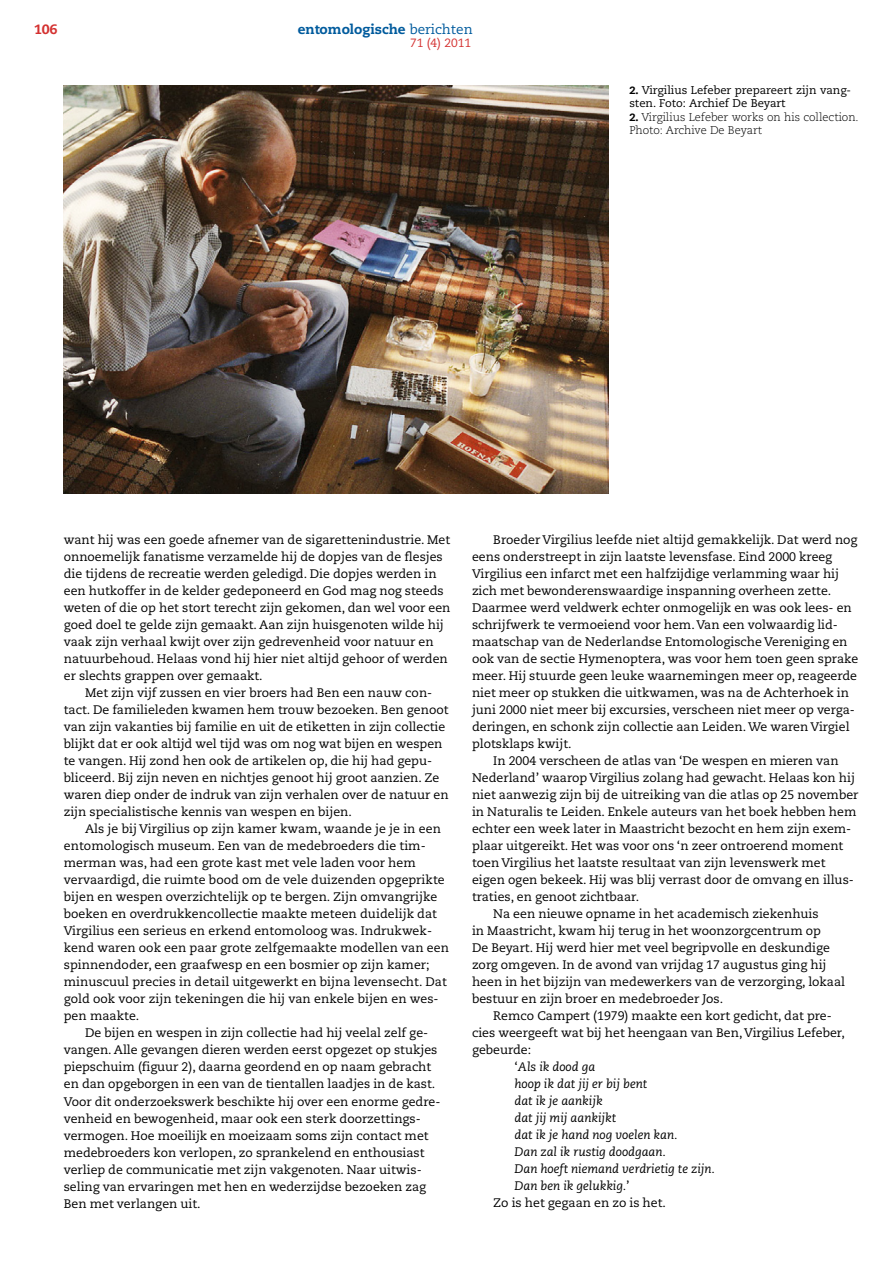
<style>
.page{position:relative;width:893px;height:1263px;background:#fff}
.page>*{position:absolute;margin:0;border:0;box-sizing:border-box;transform-origin:0 0}
.t1{font:800 13.5px "Caecilia LT Std";color:#005b9d}
.t2{font:800 13.5px "Caecilia LT Std";color:#d43130}
.t3{font:12.3px/17px "Caecilia LT Std";color:#000}
.t4{font:italic 12.3px "Caecilia LT Std";color:#000}
.t5{font:12px "Caecilia LT Std";color:#d43130}
.t6{font:11.25px/13.5px "Caecilia LT Std";color:#000}
.t7{font:300 11.25px/13.5px "Caecilia LT Std";letter-spacing:-.005em;color:#000}
.s1{font-weight:400}
.s2{font-weight:800;font-size:10.5px}
.s3{font-style:normal}
</style>
<div class="page">
<img style="left:64px;top:85px;width:544px;height:408px">
<p class="t2" style="left:34px;top:21px;width:25px">106</p>
<p class="t1" style="left:298px;top:21px;width:177px">entomologische <span class="s1">berichten</span></p>
<p class="t5" style="left:410px;top:36px;width:62px">71 (4) 2011</p>
<p class="t6" style="left:629px;top:83px;width:223px"><span class="s2">2.</span> Virgilius Lefeber prepareert zijn vang&shy;sten. Foto: Archief De Beyart</p>
<p class="t7" style="left:629px;top:110px;width:231px"><span class="s2">2.</span> Virgilius Lefeber works on his collection.<br>Photo: Archive De Beyart</p>
<p class="t3" style="left:64px;top:532px;width:388px">want hij was een goede afnemer van de sigarettenindustrie. Met onnoemelijk fanatisme verzamelde hij de dopjes van de flesjes die tijdens de recreatie werden geledigd. Die dopjes werden in een hutkoffer in de kelder gedeponeerd en God mag nog steeds weten of die op het stort terecht zijn gekomen, dan wel voor een goed doel te gelde zijn gemaakt. Aan zijn huisgenoten wilde hij vaak zijn verhaal kwijt over zijn gedrevenheid voor natuur en natuurbehoud. Helaas vond hij hier niet altijd gehoor of werden er slechts grappen over gemaakt.</p>
<p class="t3" style="left:64px;top:685px;width:386px;text-indent:21px">Met zijn vijf zussen en vier broers had Ben een nauw con&shy;tact. De familieleden kwamen hem trouw bezoeken. Ben genoot van zijn vakanties bij familie en uit de etiketten in zijn collectie blijkt dat er ook altijd wel tijd was om nog wat bijen en wespen te vangen. Hij zond hen ook de artikelen op, die hij had gepu&shy;bliceerd. Bij zijn neven en nichtjes genoot hij groot aanzien. Ze waren diep onder de indruk van zijn verhalen over de natuur en zijn specialistische kennis van wespen en bijen.</p>
<p class="t3" style="left:85px;top:821px;width:357px">Als je bij Virgilius op zijn kamer kwam, waande je je in een</p>
<p class="t3" style="left:64px;top:838px;width:363px">entomologisch museum. Een van de medebroeders die tim-</p>
<p class="t3" style="left:64px;top:855px;width:354px">merman was, had een grote kast met vele laden voor hem</p>
<p class="t3" style="left:64px;top:872px;width:382px">vervaardigd, die ruimte bood om de vele duizenden opgeprikte</p>
<p class="t3" style="left:64px;top:889px;width:375px">bijen en wespen overzichtelijk op te bergen. Zijn omvangrijke</p>
<p class="t3" style="left:64px;top:906px;width:375px">boeken en overdrukkencollectie maakte meteen duidelijk dat</p>
<p class="t3" style="left:64px;top:923px;width:370px">Virgilius een serieus en erkend entomoloog was. Indrukwek-</p>
<p class="t3" style="left:64px;top:940px;width:387px">kend waren ook een paar grote zelfgemaakte modellen van een</p>
<p class="t3" style="left:64px;top:957px;width:367px">spinnendoder, een graafwesp en een bosmier op zijn kamer;</p>
<p class="t3" style="left:64px;top:974px;width:385px">minuscuul precies in detail uitgewerkt en bijna levensecht. Dat</p>
<p class="t3" style="left:64px;top:991px;width:376px">gold ook voor zijn tekeningen die hij van enkele bijen en wes-</p>
<p class="t3" style="left:64px;top:1008px;width:77px">pen maakte.</p>
<p class="t3" style="left:85px;top:1025px;width:345px">De bijen en wespen in zijn collectie had hij veelal zelf ge-</p>
<p class="t3" style="left:64px;top:1042px;width:375px">vangen. Alle gevangen dieren werden eerst opgezet op stukjes</p>
<p class="t3" style="left:64px;top:1059px;width:369px">piepschuim (figuur 2), daarna geordend en op naam gebracht</p>
<p class="t3" style="left:64px;top:1076px;width:373px">en dan opgeborgen in een van de tientallen laadjes in de kast.</p>
<p class="t3" style="left:64px;top:1093px;width:378px">Voor dit onderzoekswerk beschikte hij over een enorme gedre-</p>
<p class="t3" style="left:64px;top:1110px;width:358px">venheid en bewogenheid, maar ook een sterk doorzettings-</p>
<p class="t3" style="left:64px;top:1127px;width:366px">vermogen. Hoe moeilijk en moeizaam soms zijn contact met</p>
<p class="t3" style="left:64px;top:1144px;width:362px">medebroeders kon verlopen, zo sprankelend en enthousiast</p>
<p class="t3" style="left:64px;top:1161px;width:359px">verliep de communicatie met zijn vakgenoten. Naar uitwis-</p>
<p class="t3" style="left:64px;top:1178px;width:364px">seling van ervaringen met hen en wederzijdse bezoeken zag</p>
<p class="t3" style="left:64px;top:1195px;width:138px">Ben met verlangen uit.</p>
<p class="t3" style="left:493px;top:532px;width:366px">Broeder Virgilius leefde niet altijd gemakkelijk. Dat werd nog</p>
<p class="t3" style="left:472px;top:549px;width:362px">eens onderstreept in zijn laatste levensfase. Eind 2000 kreeg</p>
<p class="t3" style="left:472px;top:566px;width:369px">Virgilius een infarct met een halfzijdige verlamming waar hij</p>
<p class="t3" style="left:472px;top:583px;width:361px">zich met bewonderenswaardige inspanning overheen zette.</p>
<p class="t3" style="left:472px;top:600px;width:381px">Daarmee werd veldwerk echter onmogelijk en was ook lees- en</p>
<p class="t3" style="left:472px;top:617px;width:367px">schrijfwerk te vermoeiend voor hem. Van een volwaardig lid-</p>
<p class="t3" style="left:472px;top:634px;width:377px">maatschap van de Nederlandse Entomologische Vereniging en</p>
<p class="t3" style="left:472px;top:651px;width:388px">ook van de sectie Hymenoptera, was voor hem toen geen sprake</p>
<p class="t3" style="left:472px;top:668px;width:387px">meer. Hij stuurde geen leuke waarnemingen meer op, reageerde</p>
<p class="t3" style="left:472px;top:685px;width:379px">niet meer op stukken die uitkwamen, was na de Achterhoek in</p>
<p class="t3" style="left:472px;top:702px;width:384px">juni 2000 niet meer bij excursies, verscheen niet meer op verga-</p>
<p class="t3" style="left:472px;top:719px;width:379px">deringen, en schonk zijn collectie aan Leiden. We waren Virgiel</p>
<p class="t3" style="left:472px;top:736px;width:101px">plotsklaps kwijt.</p>
<p class="t3" style="left:493px;top:753px;width:347px">In 2004 verscheen de atlas van ‘De wespen en mieren van</p>
<p class="t3" style="left:472px;top:770px;width:384px">Nederland’ waarop Virgilius zolang had gewacht. Helaas kon hij</p>
<p class="t3" style="left:472px;top:787px;width:388px">niet aanwezig zijn bij de uitreiking van die atlas op 25 november</p>
<p class="t3" style="left:472px;top:804px;width:386px">in Naturalis te Leiden. Enkele auteurs van het boek hebben hem</p>
<p class="t3" style="left:472px;top:821px;width:381px">echter een week later in Maastricht bezocht en hem zijn exem-</p>
<p class="t3" style="left:472px;top:838px;width:373px">plaar uitgereikt. Het was voor ons ‘n zeer ontroerend moment</p>
<p class="t3" style="left:472px;top:855px;width:355px">toen Virgilius het laatste resultaat van zijn levenswerk met</p>
<p class="t3" style="left:472px;top:872px;width:383px">eigen ogen bekeek. Hij was blij verrast door de omvang en illus-</p>
<p class="t3" style="left:472px;top:889px;width:169px">traties, en genoot zichtbaar.</p>
<p class="t3" style="left:493px;top:906px;width:327px">Na een nieuwe opname in het academisch ziekenhuis</p>
<p class="t3" style="left:472px;top:923px;width:350px">in Maastricht, kwam hij terug in het woonzorgcentrum op</p>
<p class="t3" style="left:472px;top:940px;width:360px">De Beyart. Hij werd hier met veel begripvolle en deskundige</p>
<p class="t3" style="left:472px;top:957px;width:356px">zorg omgeven. In de avond van vrijdag 17 augustus ging hij</p>
<p class="t3" style="left:472px;top:974px;width:374px">heen in het bijzijn van medewerkers van de verzorging, lokaal</p>
<p class="t3" style="left:472px;top:991px;width:253px">bestuur en zijn broer en medebroeder Jos.</p>
<p class="t3" style="left:493px;top:1008px;width:340px">Remco Campert (1979) maakte een kort gedicht, dat pre-</p>
<p class="t3" style="left:472px;top:1025px;width:374px">cies weergeeft wat bij het heengaan van Ben, Virgilius Lefeber,</p>
<p class="t3" style="left:472px;top:1042px;width:61px">gebeurde:</p>
<p class="t4" style="left:514px;top:1060px;width:82px"><span class="s3">‘</span>Als ik dood ga</p>
<p class="t4" style="left:514px;top:1077px;width:134px">hoop ik dat jij er bij bent</p>
<p class="t4" style="left:514px;top:1094px;width:90px">dat ik je aankijk</p>
<p class="t4" style="left:514px;top:1111px;width:103px">dat jij mij aankijkt</p>
<p class="t4" style="left:514px;top:1128px;width:165px">dat ik je hand nog voelen kan.</p>
<p class="t4" style="left:514px;top:1145px;width:153px">Dan zal ik rustig doodgaan.</p>
<p class="t4" style="left:514px;top:1162px;width:202px">Dan hoeft niemand verdrietig te zijn.</p>
<p class="t4" style="left:514px;top:1179px;width:117px">Dan ben ik gelukkig.<span class="s3">’</span></p>
<p class="t3" style="left:493px;top:1195px;width:174px">Zo is het gegaan en zo is het.</p>
</div>
